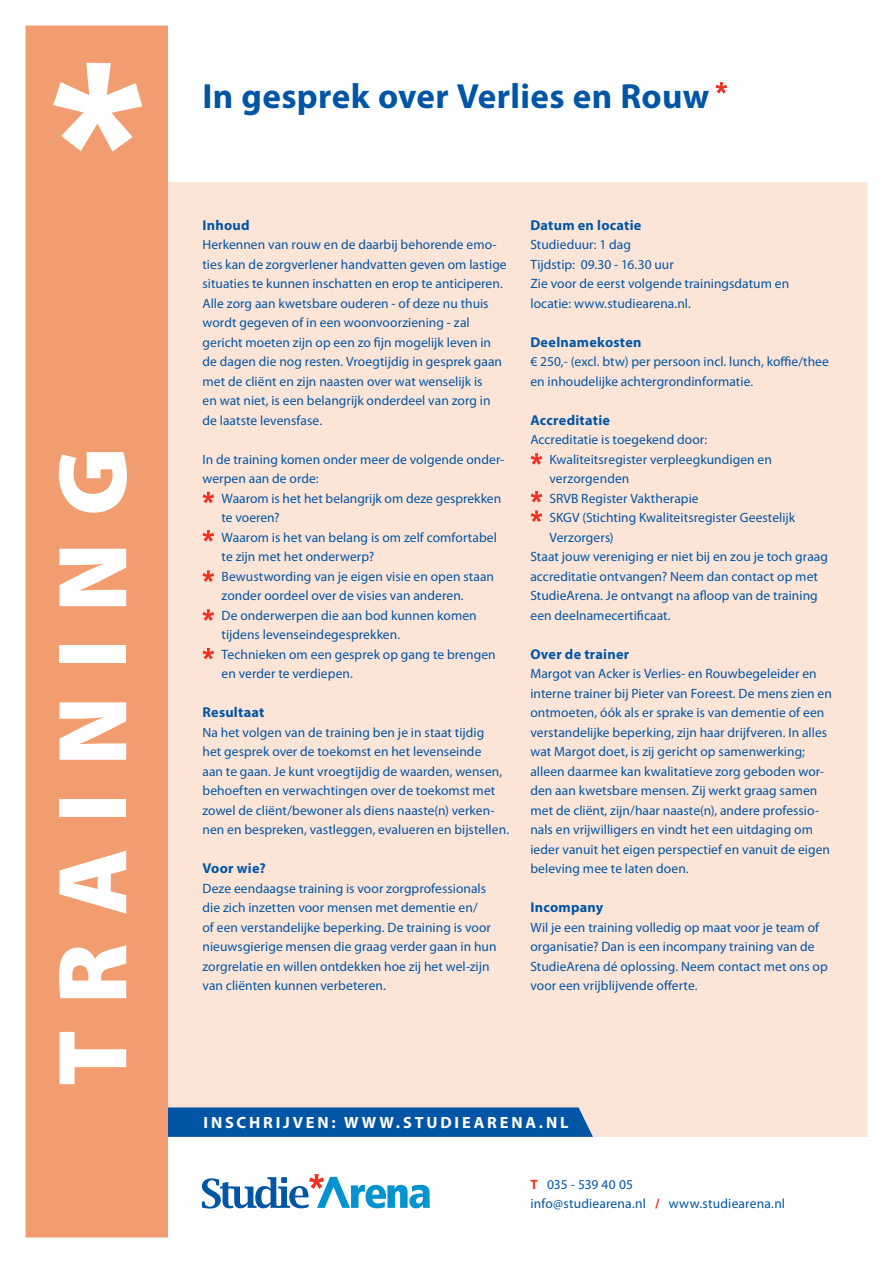
<style>
.page{position:relative;width:893px;height:1263px;background:#fff}
.page>*{position:absolute;margin:0;border:0;box-sizing:border-box;transform-origin:0 0}
.t1{font:900 99px "Myriad Pro";letter-spacing:.27em;color:#fff}
.Kleine_KOP{font:700 35.1px "Myriad Pro";letter-spacing:.01em;color:#0155a5}
.t2{font:700 16.35px "Myriad Pro";letter-spacing:.175em;color:#fff}
.TUSSENKOP{font:700 14.25px "Myriad Pro";letter-spacing:.02em;color:#0155a5}
.PLAT{font:700 14.25px "Myriad Pro";letter-spacing:.02em;color:#0155a5}
.PLAT-2{font:13.5px/19.5px "Myriad Pro";letter-spacing:.005em;color:#0155a5}
.s1{font-weight:700;color:#ef3122}
</style>
<div class="page">
<div style="left:0;top:183px;width:880px;height:954px;background:#fce5d6"></div>
<svg style="left:168px;top:1107px;width:425px;height:30px;background:#0a5aa6"></svg>
<div style="left:14px;top:13px;width:154px;height:1229px;background:#f19d70"></div>
<svg style="left:53px;top:63px;width:89px;height:89px"></svg>
<svg style="left:531px;top:453px;width:11px;height:12px"></svg>
<svg style="left:531px;top:491px;width:11px;height:12px"></svg>
<svg style="left:531px;top:510px;width:11px;height:12px"></svg>
<svg style="left:203px;top:492px;width:11px;height:11px"></svg>
<svg style="left:203px;top:530px;width:11px;height:12px"></svg>
<svg style="left:203px;top:570px;width:11px;height:12px"></svg>
<svg style="left:203px;top:609px;width:11px;height:12px"></svg>
<svg style="left:203px;top:648px;width:11px;height:11px"></svg>
<svg style="left:202px;top:1174px;width:228px;height:34px"></svg>
<svg style="left:716px;top:82px;width:11px;height:12px"></svg>
<div style="left:0;top:0;width:893px;height:1263px;border:26px solid #fff"></div>
<p class="t1" style="left:37px;top:1086px;width:641px;rotate:-90deg">TRAINING</p>
<p class="Kleine_KOP" style="left:202px;top:77px;width:508px">In gesprek over Verlies en Rouw</p>
<p class="TUSSENKOP" style="left:202px;top:217px;width:49px">Inhoud</p>
<p class="PLAT-2" style="left:202px;top:235px;width:306px">Herkennen van rouw en de daarbij behorende emo&shy;ties kan de zorgverlener handvatten geven om lastige situaties te kunnen inschatten en erop te anticiperen.</p>
<p class="PLAT-2" style="left:202px;top:293px;width:301px">Alle zorg aan kwetsbare ouderen - of deze nu thuis wordt gegeven of in een woonvoorziening - zal gericht moeten zijn op een zo fijn mogelijk leven in de dagen die nog resten. Vroegtijdig in gesprek gaan met de cliënt en zijn naasten over wat wenselijk is</p>
<p class="PLAT-2" style="left:202px;top:391px;width:290px">en wat niet, is een belangrijk onderdeel van zorg in</p>
<p class="PLAT-2" style="left:202px;top:410px;width:121px">de laatste levensfase.</p>
<p class="PLAT-2" style="left:202px;top:449px;width:303px">In de training komen onder meer de volgende onder&shy;werpen aan de orde:</p>
<p class="PLAT-2" style="left:222px;top:488px;width:281px">Waarom is het het belangrijk om deze gesprekken te voeren?</p>
<p class="PLAT-2" style="left:222px;top:527px;width:277px">Waarom is het van belang is om zelf comfortabel te zijn met het onderwerp?</p>
<p class="PLAT-2" style="left:222px;top:566px;width:274px">Bewustwording van je eigen visie en open staan zonder oordeel over de visies van anderen.</p>
<p class="PLAT-2" style="left:222px;top:605px;width:257px">De onderwerpen die aan bod kunnen komen tijdens levenseindegesprekken.</p>
<p class="PLAT-2" style="left:222px;top:644px;width:276px">Technieken om een gesprek op gang te brengen en verder te verdiepen.</p>
<p class="PLAT" style="left:202px;top:704px;width:63px">Resultaat</p>
<p class="PLAT-2" style="left:202px;top:722px;width:308px">Na het volgen van de training ben je in staat tijdig<br>het gesprek over de toekomst en het levenseinde<br>aan te gaan. Je kunt vroegtijdig de waarden, wensen, behoeften en verwachtingen over de toekomst met zowel de cliënt/bewoner als diens naaste(n) verken&shy;nen en bespreken, vastleggen, evalueren en bijstellen.</p>
<p class="TUSSENKOP" style="left:202px;top:860px;width:65px">Voor wie?</p>
<p class="PLAT-2" style="left:202px;top:878px;width:296px">Deze eendaagse training is voor zorgprofessionals die zich inzetten voor mensen met dementie en/<br>of een verstandelijke beperking. De training is voor nieuwsgierige mensen die graag verder gaan in hun zorgrelatie en willen ontdekken hoe zij het wel-zijn van cliënten kunnen verbeteren.</p>
<p class="TUSSENKOP" style="left:530px;top:217px;width:113px">Datum en locatie</p>
<p class="PLAT-2" style="left:530px;top:235px;width:102px">Studieduur: 1 dag</p>
<p class="PLAT-2" style="left:530px;top:254px;width:145px">Tijdstip: 09.30 - 16.30 uur</p>
<p class="PLAT-2" style="left:530px;top:274px;width:260px">Zie voor de eerst volgende trainingsdatum en</p>
<p class="PLAT-2" style="left:530px;top:293px;width:162px">locatie: www.studiearena.nl.</p>
<p class="TUSSENKOP" style="left:530px;top:334px;width:113px">Deelnamekosten</p>
<p class="PLAT-2" style="left:530px;top:352px;width:300px">€ 250,- (excl. btw) per persoon incl. lunch, koffie/thee en inhoudelijke achtergrondinformatie.</p>
<p class="TUSSENKOP" style="left:530px;top:412px;width:81px">Accreditatie</p>
<p class="PLAT-2" style="left:530px;top:430px;width:178px">Accreditatie is toegekend door:</p>
<p class="PLAT-2" style="left:550px;top:449px;width:224px">Kwaliteitsregister verpleegkundigen en</p>
<p class="PLAT-2" style="left:550px;top:469px;width:81px">verzorgenden</p>
<p class="PLAT-2" style="left:550px;top:488px;width:151px">SRVB Register Vaktherapie</p>
<p class="PLAT-2" style="left:550px;top:508px;width:247px">SKGV (Stichting Kwaliteitsregister Geestelijk<br>Verzorgers)</p>
<p class="PLAT-2" style="left:530px;top:547px;width:299px">Staat jouw vereniging er niet bij en zou je toch graag accreditatie ontvangen? Neem dan contact op met StudieArena. Je ontvangt na afloop van de training een deelnamecertificaat.</p>
<p class="PLAT" style="left:530px;top:646px;width:100px">Over de trainer</p>
<p class="PLAT-2" style="left:530px;top:664px;width:303px">Margot van Acker is Verlies- en Rouwbegeleider en interne trainer bij Pieter van Foreest. De mens zien en ontmoeten, óók als er sprake is van dementie of een verstandelijke beperking, zijn haar drijfveren. In alles wat Margot doet, is zij gericht op samenwerking;</p>
<p class="PLAT-2" style="left:530px;top:761px;width:301px">alleen daarmee kan kwalitatieve zorg geboden wor&shy;den aan kwetsbare mensen. Zij werkt graag samen met de cliënt, zijn/haar naaste(n), andere professio&shy;nals en vrijwilligers en vindt het een uitdaging om ieder vanuit het eigen perspectief en vanuit de eigen beleving mee te laten doen.</p>
<p class="TUSSENKOP" style="left:530px;top:899px;width:74px">Incompany</p>
<p class="PLAT-2" style="left:530px;top:917px;width:299px">Wil je een training volledig op maat voor je team of organisatie? Dan is een incompany training van de StudieArena dé oplossing. Neem contact met ons op voor een vrijblijvende offerte.</p>
<p class="t2" style="left:203px;top:1113px;width:367px">INSCHRIJVEN: WWW.STUDIEARENA.NL</p>
<p class="PLAT-2" style="left:530px;top:1175px;width:104px"><span class="s1">T</span> 035 - 539 40 05</p>
<p class="PLAT-2" style="left:530px;top:1194px;width:256px">info@studiearena.nl <span class="s1">/</span> www.studiearena.nl</p>
</div>
